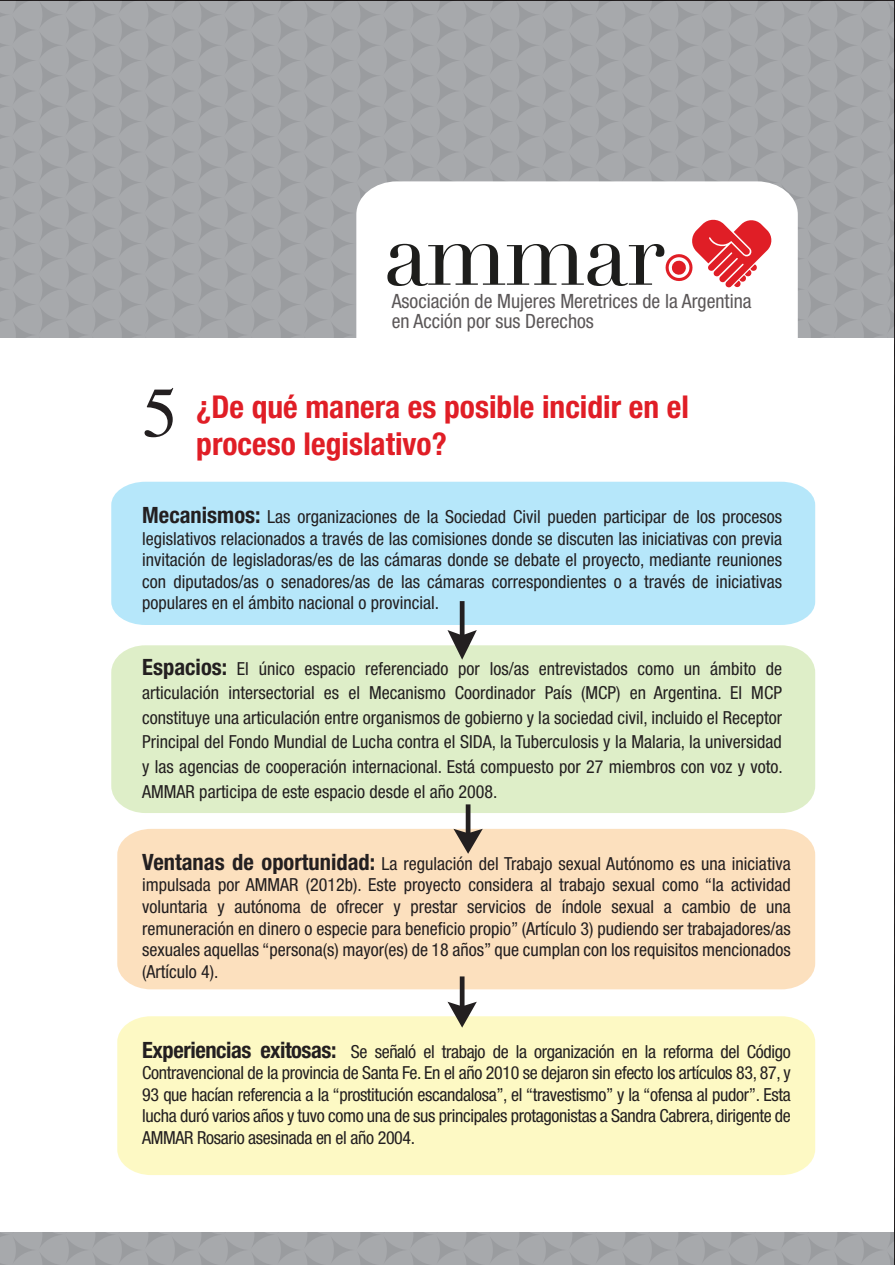
<style>
.page{position:relative;width:895px;height:1265px;background:#fff}
.page>*{position:absolute;margin:0;border:0;box-sizing:border-box;transform-origin:0 0}
.t1{font:70.8px "Times";color:#231f20}
.t2{font:700 condensed 31.5px/37.8px "Helvetica Neue";color:#e01e26}
.t3{font:condensed 19.65px/20.9px "Helvetica Neue";color:#5b5758}
.t4{font:condensed 18px/21.6px "Helvetica Neue";color:#231f20;text-align:justify}
.s1{font-weight:700;font-size:22.5px}
</style>
<div class="page">
<div style="left:1px;top:1px;width:893px;height:1263px;background:linear-gradient(to right,#a5a7aa,#a6a8ab)"></div>
<div style="left:1px;top:338px;width:893px;height:893px;background:#fff"></div>
<svg style="left:356px;top:181px;width:441px;height:157px"></svg>
<svg style="left:387px;top:218px;width:385px;height:70px"></svg>
<div style="left:111px;top:481px;width:704px;height:144px;background:#b6e7fa"></div>
<div style="left:117px;top:1016px;width:698px;height:158px;background:#fdf9c4"></div>
<div style="left:111px;top:645px;width:704px;height:168px;background:#deeec8"></div>
<div style="left:117px;top:828px;width:698px;height:161px;background:#fce0be"></div>
<svg style="left:447px;top:601px;width:30px;height:58px"></svg>
<svg style="left:453px;top:804px;width:29px;height:49px"></svg>
<svg style="left:447px;top:976px;width:30px;height:51px"></svg>
<h1 class="t1" style="left:142px;top:346px;width:37px">5</h1>
<p class="t3" style="left:391px;top:290px;width:361px">Asociación de Mujeres Meretrices de la Argentina en Acción por sus Derechos</p>
<h2 class="t2" style="left:196px;top:387px;width:494px">¿De qué manera es posible incidir en el proceso legislativo?</h2>
<p class="t4" style="left:142px;top:505px;width:641px"><span class="s1">Mecanismos:</span> Las organizaciones de la Sociedad Civil pueden participar de los procesos legislativos relacionados a través de las comisiones donde se discuten las iniciativas con previa invitación de legisladoras/es de las cámaras donde se debate el proyecto, mediante reuniones con diputados/as o senadores/as de las cámaras correspondientes o a través de iniciativas populares en el ámbito nacional o provincial.</p>
<p class="t4" style="left:142px;top:655px;width:642px;line-height:24.6px"><span class="s1">Espacios:</span> El único espacio referenciado por los/as entrevistados como un ámbito de articulación intersectorial es el Mecanismo Coordinador País (MCP) en Argentina. El MCP constituye una articulación entre organismos de gobierno y la sociedad civil, incluido el Receptor Principal del Fondo Mundial de Lucha contra el SIDA, la Tuberculosis y la Malaria, la universidad y las agencias de cooperación internacional. Está compuesto por 27 miembros con voz y voto.<br>AMMAR participa de este espacio desde el año 2008.</p>
<p class="t4" style="left:142px;top:852px;width:650px"><span class="s1">Ventanas de oportunidad:</span> La regulación del Trabajo sexual Autónomo es una iniciativa impulsada por AMMAR (2012b). Este proyecto considera al trabajo sexual como “la actividad voluntaria y autónoma de ofrecer y prestar servicios de índole sexual a cambio de una remuneración en dinero o especie para beneficio propio” (Artículo 3) pudiendo ser trabajadores/as sexuales aquellas “persona(s) mayor(es) de 18 años” que cumplan con los requisitos mencionados (Artículo 4).</p>
<p class="t4" style="left:142px;top:1040px;width:650px"><span class="s1">Experiencias exitosas:</span> Se señaló el trabajo de la organización en la reforma del Código Contravencional de la provincia de Santa Fe. En el año 2010 se dejaron sin efecto los artículos 83, 87, y 93 que hacían referencia a la “prostitución escandalosa”, el “travestismo” y la “ofensa al pudor”. Esta lucha duró varios años y tuvo como una de sus principales protagonistas a Sandra Cabrera, dirigente de AMMAR Rosario asesinada en el año 2004.</p>
</div>
